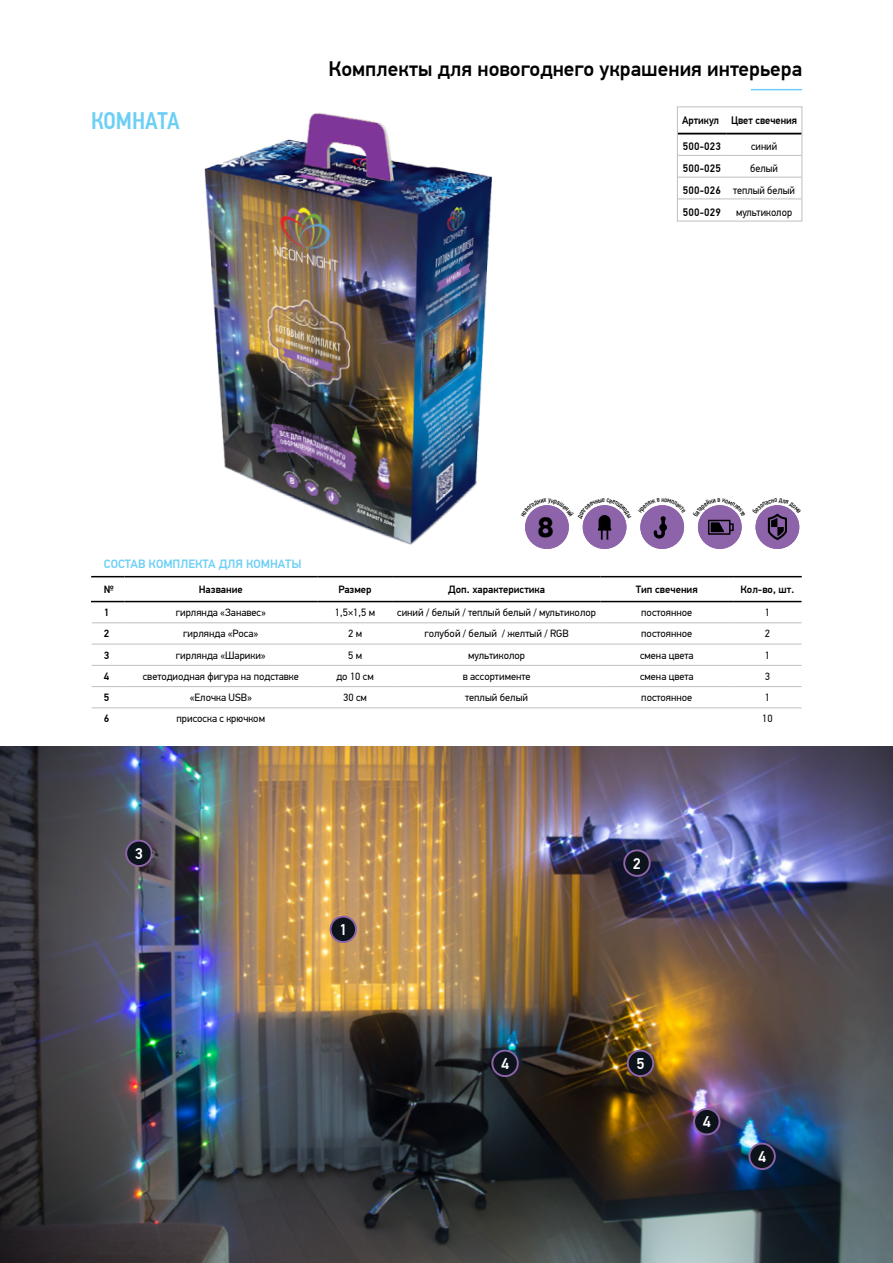
<style>
.page{position:relative;width:893px;height:1263px;background:#fff}
.page>*{position:absolute;margin:0;border:0;box-sizing:border-box;transform-origin:0 0}
.t1{font:700 29.55px "PF Square Sans Pro";color:#000;scale:.91 1}
.t2{font:500 24px "PF Din Text Cond Pro";color:#6dcff6}
.t3{font:500 21px "PF Din Text Pro";color:#000}
.t4{font:500 15.45px "PF Din Text Pro";color:#fff}
.t5{font:500 12px "PF Din Text Pro";color:#6dcff6}
.t6{font:10.8px/21.8px "PF Din Text Pro";color:#000;scale:.95 1}
.t7{font:500 10.8px "PF Din Text Pro";color:#000;scale:.95 1}
.t8{font:10.5px "PF Din Text Pro";color:#000}
.t9{font:500 10.5px "PF Din Text Pro";color:#000}
.s1{font-weight:500}
</style>
<div class="page">
<hr style="left:751px;top:89px;width:51px;height:1px;background:#6dcff6">
<img style="left:91px;top:113px;width:495px;height:490px">
<hr style="left:91px;top:622px;width:33px;height:1px;background:#bcbec0">
<hr style="left:91px;top:644px;width:33px;height:1px;background:#bcbec0">
<hr style="left:91px;top:665px;width:33px;height:1px;background:#bcbec0">
<hr style="left:91px;top:686px;width:33px;height:1px;background:#bcbec0">
<hr style="left:91px;top:708px;width:33px;height:1px;background:#bcbec0">
<hr style="left:600px;top:622px;width:133px;height:1px;background:#bcbec0">
<hr style="left:733px;top:622px;width:68px;height:1px;background:#bcbec0">
<hr style="left:600px;top:686px;width:133px;height:1px;background:#bcbec0">
<hr style="left:733px;top:686px;width:68px;height:1px;background:#bcbec0">
<hr style="left:600px;top:708px;width:133px;height:1px;background:#bcbec0">
<hr style="left:733px;top:708px;width:68px;height:1px;background:#bcbec0">
<hr style="left:124px;top:622px;width:193px;height:1px;background:#bcbec0">
<hr style="left:124px;top:686px;width:193px;height:1px;background:#bcbec0">
<hr style="left:124px;top:708px;width:193px;height:1px;background:#bcbec0">
<hr style="left:317px;top:622px;width:76px;height:1px;background:#bcbec0">
<hr style="left:393px;top:622px;width:207px;height:1px;background:#bcbec0">
<hr style="left:317px;top:686px;width:76px;height:1px;background:#bcbec0">
<hr style="left:393px;top:686px;width:207px;height:1px;background:#bcbec0">
<hr style="left:317px;top:708px;width:76px;height:1px;background:#bcbec0">
<hr style="left:393px;top:708px;width:207px;height:1px;background:#bcbec0">
<hr style="left:91px;top:601px;width:33px;height:1px;background:#000">
<hr style="left:124px;top:601px;width:193px;height:1px;background:#000">
<hr style="left:317px;top:601px;width:76px;height:1px;background:#000">
<hr style="left:393px;top:601px;width:207px;height:1px;background:#000">
<hr style="left:600px;top:601px;width:133px;height:1px;background:#000">
<hr style="left:733px;top:601px;width:68px;height:1px;background:#000">
<hr style="left:91px;top:576px;width:33px;height:1px;background:#000">
<hr style="left:124px;top:576px;width:193px;height:1px;background:#000">
<hr style="left:317px;top:576px;width:76px;height:1px;background:#000">
<hr style="left:393px;top:576px;width:207px;height:1px;background:#000">
<hr style="left:600px;top:576px;width:133px;height:1px;background:#000">
<hr style="left:733px;top:576px;width:69px;height:1px;background:#000">
<hr style="left:124px;top:644px;width:193px;height:1px;background:#bcbec0">
<hr style="left:317px;top:644px;width:76px;height:1px;background:#bcbec0">
<hr style="left:393px;top:644px;width:207px;height:1px;background:#bcbec0">
<hr style="left:600px;top:644px;width:133px;height:1px;background:#bcbec0">
<hr style="left:733px;top:644px;width:68px;height:1px;background:#bcbec0">
<hr style="left:124px;top:665px;width:193px;height:1px;background:#bcbec0">
<hr style="left:317px;top:665px;width:76px;height:1px;background:#bcbec0">
<hr style="left:393px;top:665px;width:207px;height:1px;background:#bcbec0">
<hr style="left:600px;top:665px;width:133px;height:1px;background:#bcbec0">
<hr style="left:733px;top:665px;width:68px;height:1px;background:#bcbec0">
<img style="left:0;top:747px;width:893px;height:516px">
<hr style="left:678px;top:133px;width:49px;height:2px;background:#000">
<hr style="left:727px;top:133px;width:75px;height:2px;background:#000">
<hr style="left:678px;top:155px;width:49px;height:1px;background:#bcbec0">
<hr style="left:727px;top:155px;width:74px;height:1px;background:#bcbec0">
<hr style="left:678px;top:177px;width:49px;height:1px;background:#bcbec0">
<hr style="left:727px;top:177px;width:74px;height:1px;background:#bcbec0">
<hr style="left:678px;top:199px;width:49px;height:1px;background:#bcbec0">
<hr style="left:727px;top:199px;width:74px;height:1px;background:#bcbec0">
<div style="left:677px;top:107px;width:125px;height:114px;border:1px solid #bcbec0"></div>
<div style="left:330px;top:916px;width:26px;height:26px;background:#0d131a;border-radius:50%"></div>
<div style="left:330px;top:915px;width:27px;height:28px;border:2px solid #8d64aa;border-radius:50%"></div>
<div style="left:624px;top:850px;width:26px;height:26px;background:#0d131a;border-radius:50%"></div>
<div style="left:623px;top:849px;width:28px;height:28px;border:2px solid #8d64aa;border-radius:50%"></div>
<div style="left:126px;top:841px;width:26px;height:25px;background:#0d131a;border-radius:50%"></div>
<div style="left:125px;top:840px;width:28px;height:27px;border:2px solid #8d64aa;border-radius:50%"></div>
<div style="left:749px;top:1143px;width:26px;height:26px;background:#0d131a;border-radius:50%"></div>
<div style="left:748px;top:1142px;width:28px;height:28px;border:2px solid #8d64aa;border-radius:50%"></div>
<div style="left:694px;top:1109px;width:25px;height:25px;background:#0d131a;border-radius:50%"></div>
<div style="left:693px;top:1108px;width:27px;height:27px;border:2px solid #8d64aa;border-radius:50%"></div>
<div style="left:492px;top:1050px;width:26px;height:26px;background:#0d131a;border-radius:50%"></div>
<div style="left:491px;top:1050px;width:28px;height:27px;border:2px solid #8d64aa;border-radius:50%"></div>
<div style="left:628px;top:1050px;width:25px;height:26px;background:#0d131a;border-radius:50%"></div>
<div style="left:627px;top:1050px;width:27px;height:27px;border:2px solid #8d64aa;border-radius:50%"></div>
<svg style="left:521px;top:498px;width:106px;height:51px"></svg>
<svg style="left:692px;top:505px;width:53px;height:71px"></svg>
<svg style="left:752px;top:505px;width:50px;height:71px"></svg>
<svg style="left:640px;top:505px;width:45px;height:44px"></svg>
<h2 class="t2" style="left:91px;top:106px;width:90px">КОМНАТА</h2>
<h3 class="t3" style="left:328px;top:56px;width:475px">Комплекты для новогоднего украшения интерьера</h3>
<h1 class="t1" style="left:538px;top:509px;width:19px">8</h1>
<p class="t7" style="left:682px;top:114px;width:123px">Артикул Цвет свечения</p>
<p class="t7" style="left:683px;top:140px;width:41px">500-023</p>
<p class="t6" style="left:751px;top:136px;width:29px">синий</p>
<p class="t7" style="left:683px;top:162px;width:41px">500-025</p>
<p class="t6" style="left:683px;top:158px;width:120px;text-indent:67px">белый<br><span class="s1">500-026</span> теплый белый<br><span class="s1">500-029</span></p>
<p class="t6" style="left:736px;top:201px;width:60px">мультиколор</p>
<p class="t5" style="left:104px;top:557px;width:199px">СОСТАВ КОМПЛЕКТА ДЛЯ КОМНАТЫ</p>
<p class="t9" style="left:104px;top:583px;width:12px">№</p>
<p class="t9" style="left:199px;top:583px;width:46px">Название</p>
<p class="t9" style="left:338px;top:583px;width:35px">Размер</p>
<p class="t9" style="left:448px;top:583px;width:99px">Доп. характеристика</p>
<p class="t9" style="left:636px;top:583px;width:64px">Тип свечения</p>
<p class="t9" style="left:740px;top:583px;width:55px">Кол-во, шт.</p>
<p class="t9" style="left:104px;top:606px;width:7px">1</p>
<p class="t8" style="left:176px;top:606px;width:92px">гирлянда «Занавес»</p>
<p class="t8" style="left:335px;top:606px;width:42px">1,5×1,5 м</p>
<p class="t8" style="left:397px;top:606px;width:200px">синий / белый / теплый белый / мультиколор</p>
<p class="t8" style="left:641px;top:606px;width:52px">постоянное</p>
<p class="t8" style="left:765px;top:606px;width:7px">1</p>
<p class="t9" style="left:104px;top:627px;width:7px">2</p>
<p class="t8" style="left:183px;top:628px;width:77px">гирлянда «Роса»</p>
<p class="t8" style="left:348px;top:628px;width:15px">2 м</p>
<p class="t8" style="left:424px;top:628px;width:146px">голубой / белый / желтый / RGB</p>
<p class="t8" style="left:641px;top:628px;width:52px">постоянное</p>
<p class="t8" style="left:765px;top:628px;width:7px">2</p>
<p class="t9" style="left:104px;top:649px;width:7px">3</p>
<p class="t8" style="left:176px;top:649px;width:91px">гирлянда «Шарики»</p>
<p class="t8" style="left:348px;top:649px;width:15px">5 м</p>
<p class="t8" style="left:468px;top:649px;width:59px">мультиколор</p>
<p class="t8" style="left:640px;top:649px;width:55px">смена цвета</p>
<p class="t8" style="left:765px;top:649px;width:7px">1</p>
<p class="t9" style="left:104px;top:670px;width:7px">4</p>
<p class="t8" style="left:143px;top:670px;width:158px">светодиодная фигура на подставке</p>
<p class="t8" style="left:336px;top:670px;width:39px">до 10 см</p>
<p class="t8" style="left:463px;top:670px;width:69px">в ассортименте</p>
<p class="t8" style="left:640px;top:670px;width:55px">смена цвета</p>
<p class="t8" style="left:765px;top:670px;width:7px">3</p>
<p class="t9" style="left:104px;top:691px;width:7px">5</p>
<p class="t8" style="left:190px;top:691px;width:64px">«Елочка USB»</p>
<p class="t8" style="left:343px;top:691px;width:25px">30 см</p>
<p class="t8" style="left:465px;top:691px;width:65px">теплый белый</p>
<p class="t8" style="left:641px;top:691px;width:52px">постоянное</p>
<p class="t8" style="left:765px;top:691px;width:7px">1</p>
<p class="t9" style="left:104px;top:712px;width:7px">6</p>
<p class="t8" style="left:176px;top:713px;width:90px">присоска с крючком</p>
<p class="t8" style="left:762px;top:713px;width:12px">10</p>
<h3 class="t4" style="left:135px;top:844px;width:10px">3</h3>
<h3 class="t4" style="left:339px;top:920px;width:10px">1</h3>
<h3 class="t4" style="left:633px;top:854px;width:10px">2</h3>
<h3 class="t4" style="left:501px;top:1054px;width:10px">4</h3>
<h3 class="t4" style="left:636px;top:1054px;width:10px">5</h3>
<h3 class="t4" style="left:703px;top:1112px;width:10px">4</h3>
<h3 class="t4" style="left:758px;top:1147px;width:10px">4</h3>
</div>
